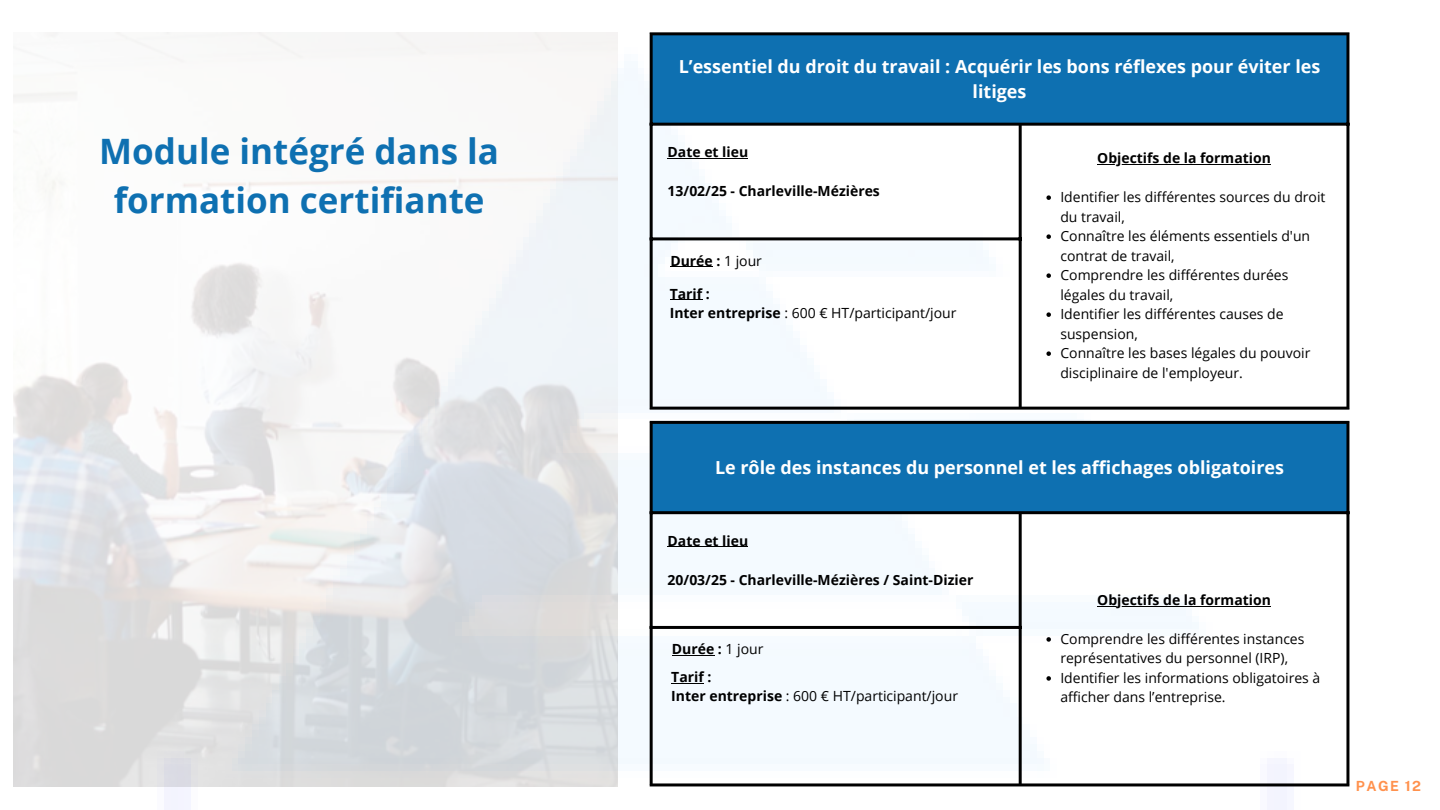
<style>
.page{position:relative;width:1440px;height:810px;background:#fff}
.page>*{position:absolute;margin:0;border:0;box-sizing:border-box;transform-origin:0 0}
.t1{font:700 35px/48.8px "Open Sans";color:#0e70b1;text-align:center}
.t2{font:700 18px/24.8px "Open Sans";color:#fff;text-align:center}
.t3{font:14px/19.5px "Open Sans";color:#000}
.t4{font:700 14px "Open Sans";color:#000}
.t5{font:700 14px "Public Sans";letter-spacing:.1em;color:#ff914d}
.s1{font-weight:400}
.s2{font-weight:700}
</style>
<div class="page">
<img style="left:13px;top:32px;width:1337px;height:778px">
<img style="left:13px;top:32px;width:605px;height:754px">
<div style="left:651px;top:34px;width:697px;height:90px;background:#0e70b1"></div>
<hr style="left:668px;top:158px;width:80px;height:1px;background:#000">
<hr style="left:1097px;top:164px;width:174px;height:1px;background:#000">
<svg style="left:1046px;top:195px;width:5px;height:5px"></svg>
<svg style="left:1046px;top:234px;width:5px;height:5px"></svg>
<svg style="left:1046px;top:273px;width:5px;height:5px"></svg>
<svg style="left:1046px;top:312px;width:5px;height:5px"></svg>
<svg style="left:1046px;top:351px;width:5px;height:5px"></svg>
<hr style="left:650px;top:35px;width:3px;height:372px;background:#000">
<hr style="left:1019px;top:126px;width:3px;height:281px;background:#000">
<hr style="left:1346px;top:35px;width:3px;height:372px;background:#000">
<hr style="left:650px;top:32px;width:699px;height:3px;background:#000">
<hr style="left:650px;top:123px;width:699px;height:3px;background:#000">
<hr style="left:650px;top:237px;width:372px;height:3px;background:#000">
<hr style="left:650px;top:407px;width:699px;height:3px;background:#000">
<hr style="left:670px;top:266px;width:43px;height:1px;background:#000">
<div style="left:651px;top:422px;width:697px;height:91px;background:#0e70b1"></div>
<hr style="left:668px;top:546px;width:80px;height:1px;background:#000">
<hr style="left:1097px;top:606px;width:174px;height:1px;background:#000">
<svg style="left:1046px;top:637px;width:5px;height:5px"></svg>
<svg style="left:1046px;top:676px;width:5px;height:5px"></svg>
<hr style="left:650px;top:424px;width:3px;height:359px;background:#000">
<hr style="left:1019px;top:514px;width:3px;height:269px;background:#000">
<hr style="left:1346px;top:424px;width:3px;height:359px;background:#000">
<hr style="left:650px;top:421px;width:699px;height:3px;background:#000">
<hr style="left:650px;top:511px;width:699px;height:3px;background:#000">
<hr style="left:650px;top:626px;width:372px;height:3px;background:#000">
<hr style="left:650px;top:783px;width:699px;height:3px;background:#000">
<hr style="left:671px;top:683px;width:33px;height:1px;background:#000">
<hr style="left:672px;top:655px;width:42px;height:1px;background:#000">
<hr style="left:670px;top:299px;width:32px;height:1px;background:#000">
<h1 class="t1" style="left:99px;top:127px;width:401px">Module intégré dans la formation certifiante</h1>
<p class="t2" style="left:679px;top:53px;width:643px">L’essentiel du droit du travail : Acquérir les bons réflexes pour éviter les litiges</p>
<p class="t4" style="left:668px;top:142px;width:82px">Date et lieu</p>
<p class="t4" style="left:668px;top:181px;width:214px">13/02/25 - Charleville-Mézières</p>
<p class="t4" style="left:670px;top:251px;width:93px">Durée : <span class="s1">1 jour</span></p>
<p class="t4" style="left:670px;top:284px;width:42px">Tarif :</p>
<p class="t3" style="left:670px;top:303px;width:288px"><span class="s2">Inter entreprise</span> : 600 € HT/participant/jour</p>
<p class="t4" style="left:1097px;top:148px;width:175px">Objectifs de la formation</p>
<p class="t3" style="left:1060px;top:187px;width:267px">Identifier les différentes sources du droit du travail,</p>
<p class="t3" style="left:1060px;top:226px;width:251px">Connaître les éléments essentiels d'un contrat de travail,</p>
<p class="t3" style="left:1060px;top:265px;width:230px">Comprendre les différentes durées légales du travail,</p>
<p class="t3" style="left:1060px;top:304px;width:225px">Identifier les différentes causes de suspension,</p>
<p class="t3" style="left:1060px;top:343px;width:252px">Connaître les bases légales du pouvoir disciplinaire de l'employeur.</p>
<p class="t2" style="left:715px;top:455px;width:571px">Le rôle des instances du personnel et les affichages obligatoires</p>
<p class="t4" style="left:668px;top:531px;width:82px">Date et lieu</p>
<p class="t4" style="left:668px;top:570px;width:307px">20/03/25 - Charleville-Mézières / Saint-Dizier</p>
<p class="t4" style="left:672px;top:639px;width:93px">Durée : <span class="s1">1 jour</span></p>
<p class="t4" style="left:671px;top:667px;width:42px">Tarif :</p>
<p class="t3" style="left:671px;top:686px;width:288px"><span class="s2">Inter entreprise</span> : 600 € HT/participant/jour</p>
<p class="t4" style="left:1097px;top:590px;width:175px">Objectifs de la formation</p>
<p class="t3" style="left:1060px;top:629px;width:246px">Comprendre les différentes instances représentatives du personnel (IRP),</p>
<p class="t3" style="left:1060px;top:668px;width:261px">Identifier les informations obligatoires à afficher dans l’entreprise.</p>
<p class="t5" style="left:1356px;top:778px;width:67px">PAGE 12</p>
</div>
